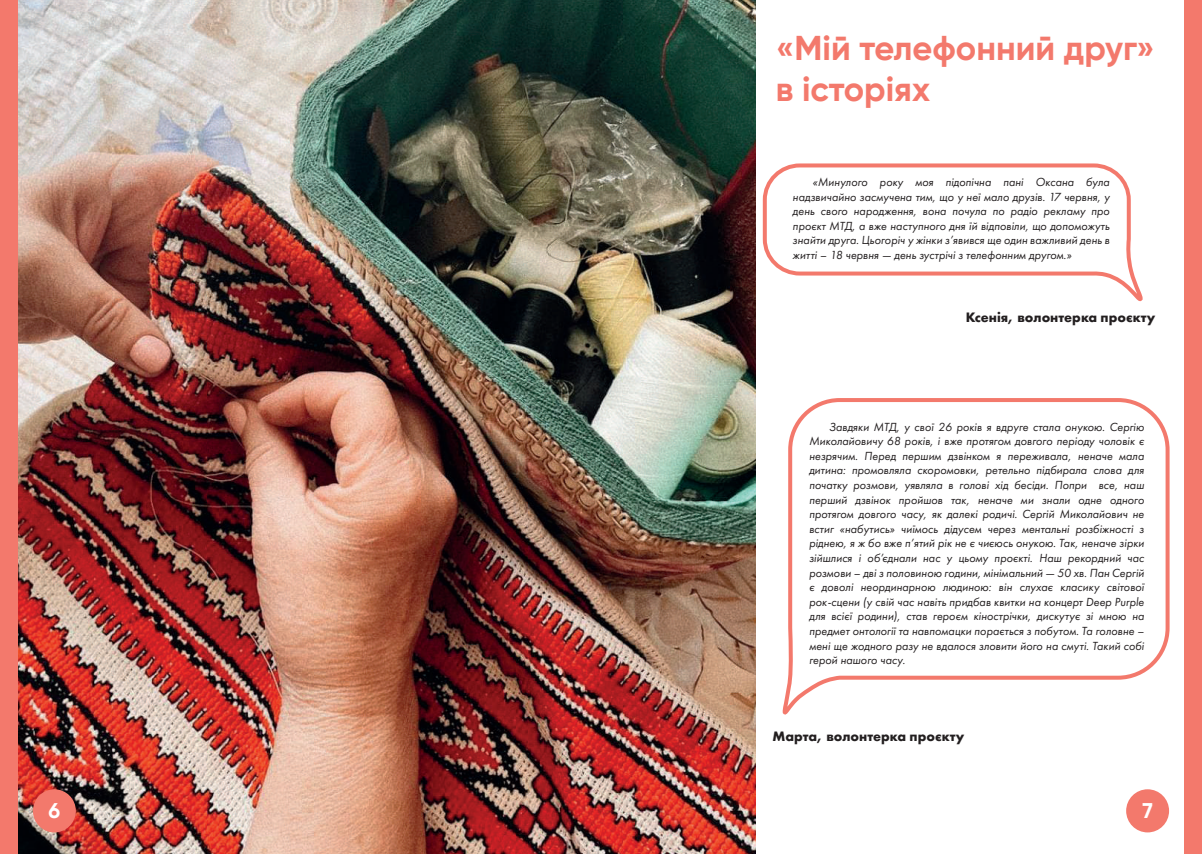
<style>
.page{position:relative;width:1202px;height:854px;background:#fff}
.page>*{position:absolute;margin:0;border:0;box-sizing:border-box;transform-origin:0 0}
.t1{font:700 34.5px/41.3px "Gilroy";color:#f3796c}
.t2{font:700 21.3px "Gilroy";color:#fff}
.t3{font:700 14.2px "Futura PT";color:#231f20}
.t4{font:italic 12.2px/14.6px "Futura PT";color:#231f20;text-align:justify}
</style>
<div class="page">
<img style="left:17px;top:0;width:739px;height:853px">
<svg style="left:762px;top:163px;width:380px;height:139px"></svg>
<svg style="left:782px;top:398px;width:388px;height:315px"></svg>
<div style="left:0;top:0;width:17px;height:853px;background:#f3796c"></div>
<div style="left:1185px;top:0;width:17px;height:853px;background:#f3796c"></div>
<div style="left:33px;top:789px;width:43px;height:43px;background:#f3796c;border-radius:50%"></div>
<div style="left:1126px;top:789px;width:43px;height:43px;background:#f3796c;border-radius:50%"></div>
<h1 class="t1" style="left:776px;top:27px;width:381px">«Мій телефонний друг» в історіях</h1>
<p class="t4" style="left:793px;top:174px;width:319px;text-indent:20px">«Минулого року моя підопічна пані Оксана була надзвичайно засмучена тим, що у неї мало друзів. 17 червня, у день свого народження, вона почула по радіо рекламу про проєкт МТД, а вже наступного дня їй відповіли, що допоможуть знайти друга. Цьогоріч у жінки з’явився ще один важливий день в житті – 18 червня — день зустрічі з телефонним другом.»</p>
<p class="t3" style="left:966px;top:308px;width:191px">Ксенія, волонтерка проєкту</p>
<p class="t4" style="left:809px;top:419px;width:337px;text-indent:20px">Завдяки МТД, у свої 26 років я вдруге стала онукою. Сергію Миколайовичу 68 років, і вже протягом довгого періоду чоловік є незрячим. Перед першим дзвінком я переживала, неначе мала дитина: промовляла скоромовки, ретельно підбирала слова для початку розмови, уявляла в голові хід бесіди. Попри все, наш перший дзвінок пройшов так, неначе ми знали одне одного протягом довгого часу, як далекі родичі. Сергій Миколайович не встиг «набутись» чиїмось дідусем через ментальні розбіжності з ріднею, я ж бо вже п’ятий рік не є чиєюсь онукою. Так, неначе зірки зійшлися і об’єднали нас у цьому проєкті. Наш рекордний час розмови – дві з половиною години, мінімальний — 50 хв. Пан Сергій є доволі неординарною людиною: він слухає класику світової рок-сцени (у свій час навіть придбав квитки на концерт Deep Purple для всієї родини), став героєм кінострічки, дискутує зі мною на предмет онтології та навпомацки порається з побутом. Та головне – мені ще жодного разу не вдалося зловити його на смуті. Такий собі герой нашого часу.</p>
<p class="t3" style="left:772px;top:726px;width:193px">Марта, волонтерка проєкту</p>
<h2 class="t2" style="left:48px;top:797px;width:13px">6</h2>
<h2 class="t2" style="left:1142px;top:797px;width:12px">7</h2>
</div>
